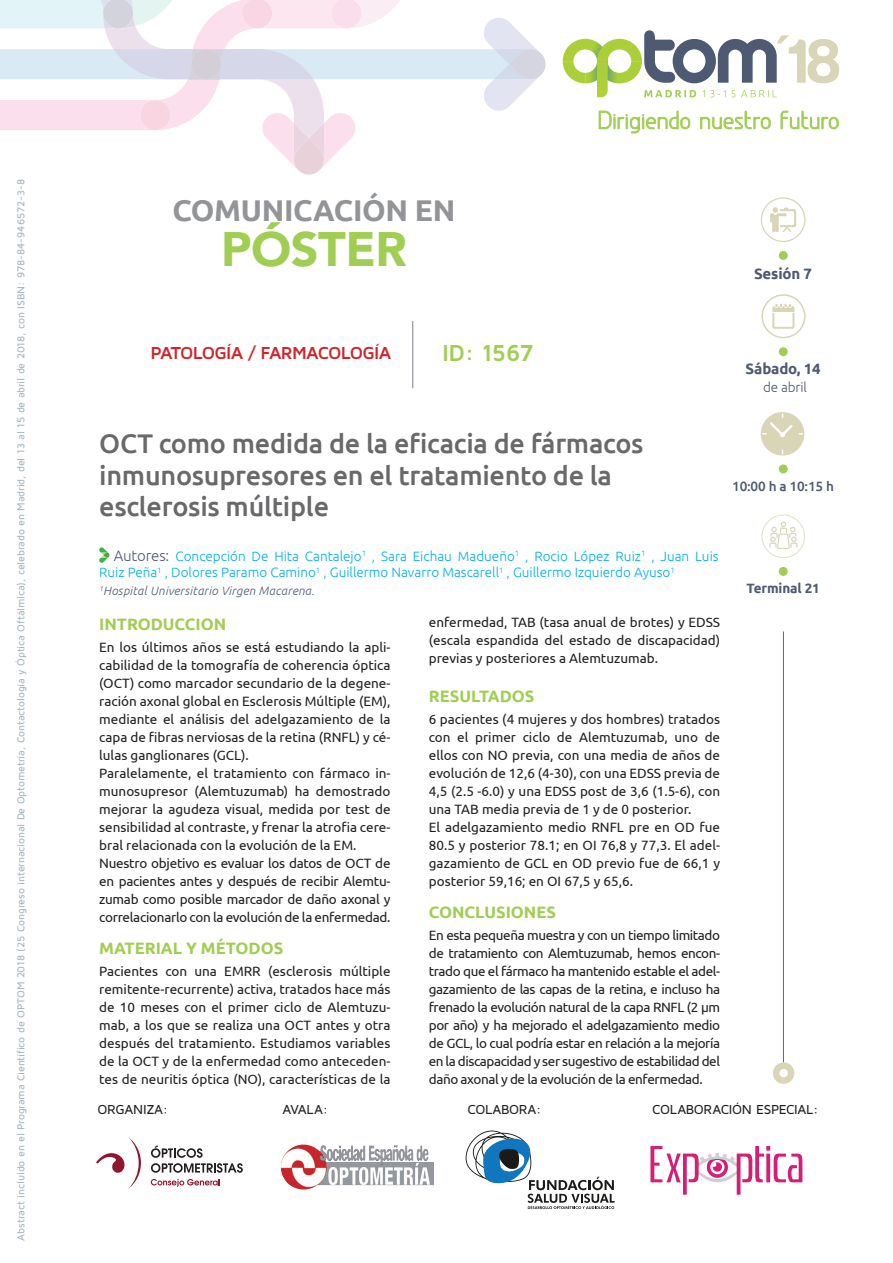
<style>
.page{position:relative;width:893px;height:1263px;background:#fff}
.page>*{position:absolute;margin:0;border:0;box-sizing:border-box;transform-origin:0 0}
.t1{font:900 48.3px "Avenir";letter-spacing:-.01em;color:#a0ce53}
.t2{font:700 30px "Ubuntu";color:#929497}
.t3{font:500 27px/31.5px "Ubuntu";letter-spacing:-.01em;color:#69696c}
.t4{font:700 24px "Maven Pro";letter-spacing:-.03em;color:#a0ce53}
.t5{font:23.4px "Greyscale Basic";color:#a0ce53}
.t6{font:700 18px "Maven Pro";letter-spacing:-.05em;color:#d1232a}
.t7{font:700 16.5px "Ubuntu";color:#a0ce53}
.t8{font:700 15px "Ubuntu";letter-spacing:-.01em;color:#4e5a71}
.t9{font:13.5px/18px "Ubuntu";color:#231f20;text-align:justify}
.t10{font:300 13.5px/16.5px "Ubuntu";color:#00aee8}
.t11{font:500 13.5px "Maven Pro";letter-spacing:-.025em;color:#231f20}
.t12{font:500 13.5px "Ubuntu";letter-spacing:-.01em;color:#4e5a71}
.t13{font:700 13.5px "Ubuntu";letter-spacing:-.01em;color:#4e5a71}
.t14{font:300 13.5px "Ubuntu";letter-spacing:-.01em;color:#4e5a71}
.t15{font:italic 300 12px "Ubuntu";letter-spacing:.02em;color:#4e5a71}
.t16{font:500 10.5px "Maven Pro";letter-spacing:-.015em;color:#a5b4be}
.s1{font-size:15px;color:#4e5a71}
</style>
<div class="page">
<svg style="left:563px;top:30px;width:276px;height:67px"></svg>
<svg style="left:599px;top:111px;width:91px;height:22px"></svg>
<svg style="left:700px;top:111px;width:71px;height:18px"></svg>
<svg style="left:781px;top:111px;width:58px;height:18px"></svg>
<svg style="left:0;top:0;width:545px;height:175px"></svg>
<div style="left:761px;top:294px;width:44px;height:44px;border:2px solid #d9d6b7;border-radius:50%"></div>
<div style="left:779px;top:347px;width:9px;height:9px;background:#a0ce53;border-radius:50%"></div>
<div style="left:779px;top:251px;width:9px;height:9px;background:#a0ce53;border-radius:50%"></div>
<svg style="left:772px;top:304px;width:22px;height:25px"></svg>
<div style="left:779px;top:567px;width:9px;height:9px;background:#a0ce53;border-radius:50%"></div>
<div style="left:762px;top:515px;width:43px;height:43px;border:1px solid #dfe2c7;border-radius:50%"></div>
<svg style="left:769px;top:521px;width:28px;height:28px"></svg>
<div style="left:779px;top:464px;width:9px;height:9px;background:#a0ce53;border-radius:50%"></div>
<svg style="left:761px;top:412px;width:43px;height:44px"></svg>
<hr style="left:783px;top:631px;width:1px;height:431px;background:#69696c">
<svg style="left:761px;top:197px;width:44px;height:45px"></svg>
<div style="left:773px;top:1062px;width:21px;height:22px;background:#d9d6b7;border-radius:50%"></div>
<div style="left:779px;top:1069px;width:9px;height:8px;background:#fff;border-radius:50%"></div>
<hr style="left:412px;top:321px;width:1px;height:67px;background:#7a8086">
<svg style="left:151px;top:1145px;width:92px;height:28px"></svg>
<svg style="left:151px;top:1179px;width:69px;height:8px"></svg>
<svg style="left:96px;top:1137px;width:45px;height:52px"></svg>
<img style="left:281px;top:1144px;width:153px;height:46px">
<svg style="left:466px;top:1130px;width:149px;height:79px"></svg>
<svg style="left:650px;top:1146px;width:152px;height:49px"></svg>
<svg style="left:99px;top:547px;width:10px;height:16px"></svg>
<p class="t16" style="left:14px;top:1240px;width:1063px;rotate:-90deg">ABSTRACT INCLUIDO EN EL PROGRAMA CIENTÍFICO DE OPTOM 2018 (25 CONGRESO INTERNACIONAL DE OPTOMETRÍA, CONTACTOLOGÍA Y ÓPTICA OFTÁLMICA), CELEBRADO EN MADRID, DEL 13 AL 15 DE ABRIL DE 2018, CON ISBN: 978-84-946572-3-8</p>
<h2 class="t2" style="left:172px;top:192px;width:20px">comunicaci</h2>
<h2 class="t2" style="left:362px;top:192px;width:95px">ón EN</h2>
<h1 class="t1" style="left:221px;top:208px;width:187px">PÓSTER</h1>
<h3 class="t6" style="left:150px;top:341px;width:243px">PATOLOGÍA / FARMACOLOGÍA</h3>
<h3 class="t4" style="left:442px;top:338px;width:93px">ID: 1567</h3>
<h3 class="t5" style="left:597px;top:106px;width:244px">Dirigiendo nuestro futuro</h3>
<p class="t8" style="left:754px;top:264px;width:60px">Sesión 7</p>
<p class="t8" style="left:745px;top:360px;width:77px">Sábado, 14</p>
<p class="t14" style="left:763px;top:379px;width:45px">de abril</p>
<h3 class="t3" style="left:99px;top:427px;width:546px">OCT como medida de la eficacia de fármacos inmunosupresores en el tratamiento de la esclerosis múltiple</h3>
<p class="t10" style="left:99px;top:547px;width:621px;text-indent:15px"><span class="s1">Autores:</span> Concepción De Hita Cantalejo<sup>1</sup> , Sara Eichau Madueño<sup>1</sup> , Rocio López Ruiz<sup>1</sup> , Juan Luis<br>Ruiz Peña<sup>1</sup> , Dolores Paramo Camino<sup>1</sup> , Guillermo Navarro Mascarell<sup>1</sup> , Guillermo Izquierdo Ayuso<sup>1</sup></p>
<p class="t15" style="left:99px;top:583px;width:217px"><sup>1</sup>Hospital Universitario Virgen Macarena.</p>
<p class="t7" style="left:99px;top:614px;width:129px">INTRODUCCION</p>
<p class="t9" style="left:99px;top:638px;width:293px;text-align:left">En los últimos años se está estudiando la apli&shy;cabilidad de la tomografía de coherencia óptica (OCT) como marcador secundario de la degene&shy;ración axonal global en Esclerosis Múltiple (EM), mediante el análisis del adelgazamiento de la capa de fibras nerviosas de la retina (RNFL) y cé&shy;lulas ganglionares (GCL).<br>Paralelamente, el tratamiento con fármaco in&shy;munosupresor (Alemtuzumab) ha demostrado mejorar la agudeza visual, medida por test de sensibilidad al contraste, y frenar la atrofia cere&shy;bral relacionada con la evolución de la EM.<br>Nuestro objetivo es evaluar los datos de OCT de en pacientes antes y después de recibir Alemtu&shy;zumab como posible marcador de daño axonal y correlacionarlo con la evolución de la enfermedad.</p>
<p class="t7" style="left:99px;top:938px;width:186px">MATERIAL Y MÉTODOS</p>
<p class="t9" style="left:99px;top:962px;width:293px">Pacientes con una EMRR (esclerosis múltiple remitente-recurrente) activa, tratados hace más de 10 meses con el primer ciclo de Alemtuzu&shy;mab, a los que se realiza una OCT antes y otra después del tratamiento. Estudiamos variables de la OCT y de la enfermedad como anteceden&shy;tes de neuritis óptica (NO), características de la</p>
<p class="t9" style="left:429px;top:613px;width:293px">enfermedad, TAB (tasa anual de brotes) y EDSS (escala espandida del estado de discapacidad) previas y posteriores a Alemtuzumab.</p>
<p class="t7" style="left:429px;top:686px;width:107px">RESULTADOS</p>
<p class="t9" style="left:429px;top:710px;width:293px;text-align:left">6 pacientes (4 mujeres y dos hombres) tratados con el primer ciclo de Alemtuzumab, uno de ellos con NO previa, con una media de años de evolución de 12,6 (4-30), con una EDSS previa de 4,5 (2.5 -6.0) y una EDSS post de 3,6 (1.5-6), con una TAB media previa de 1 y de 0 posterior.<br>El adelgazamiento medio RNFL pre en OD fue 80.5 y posterior 78.1; en OI 76,8 y 77,3. El adel&shy;gazamiento de GCL en OD previo fue de 66,1 y posterior 59,16; en OI 67,5 y 65,6.</p>
<p class="t7" style="left:429px;top:902px;width:129px">CONCLUSIONES</p>
<p class="t9" style="left:429px;top:926px;width:293px">En esta pequeña muestra y con un tiempo limitado de tratamiento con Alemtuzumab, hemos encon&shy;trado que el fármaco ha mantenido estable el adel&shy;gazamiento de las capas de la retina, e incluso ha frenado la evolución natural de la capa RNFL (2 μm por año) y ha mejorado el adelgazamiento medio de GCL, lo cual podría estar en relación a la mejoría en la discapacidad y ser sugestivo de estabilidad del daño axonal y de la evolución de la enfermedad.</p>
<p class="t12" style="left:732px;top:478px;width:103px">10:00 h a 10:15 h</p>
<p class="t13" style="left:747px;top:580px;width:75px">Terminal 21</p>
<p class="t11" style="left:98px;top:1101px;width:72px">ORGANIZA:</p>
<p class="t11" style="left:282px;top:1101px;width:47px">AVALA:</p>
<p class="t11" style="left:467px;top:1101px;width:76px">COLABORA:</p>
<p class="t11" style="left:652px;top:1101px;width:10px">COLABORACIÓN</p>
<p class="t11" style="left:756px;top:1101px;width:38px">ESPECIAL</p>
<p class="t11" style="left:813px;top:1101px;width:7px">:</p>
</div>
